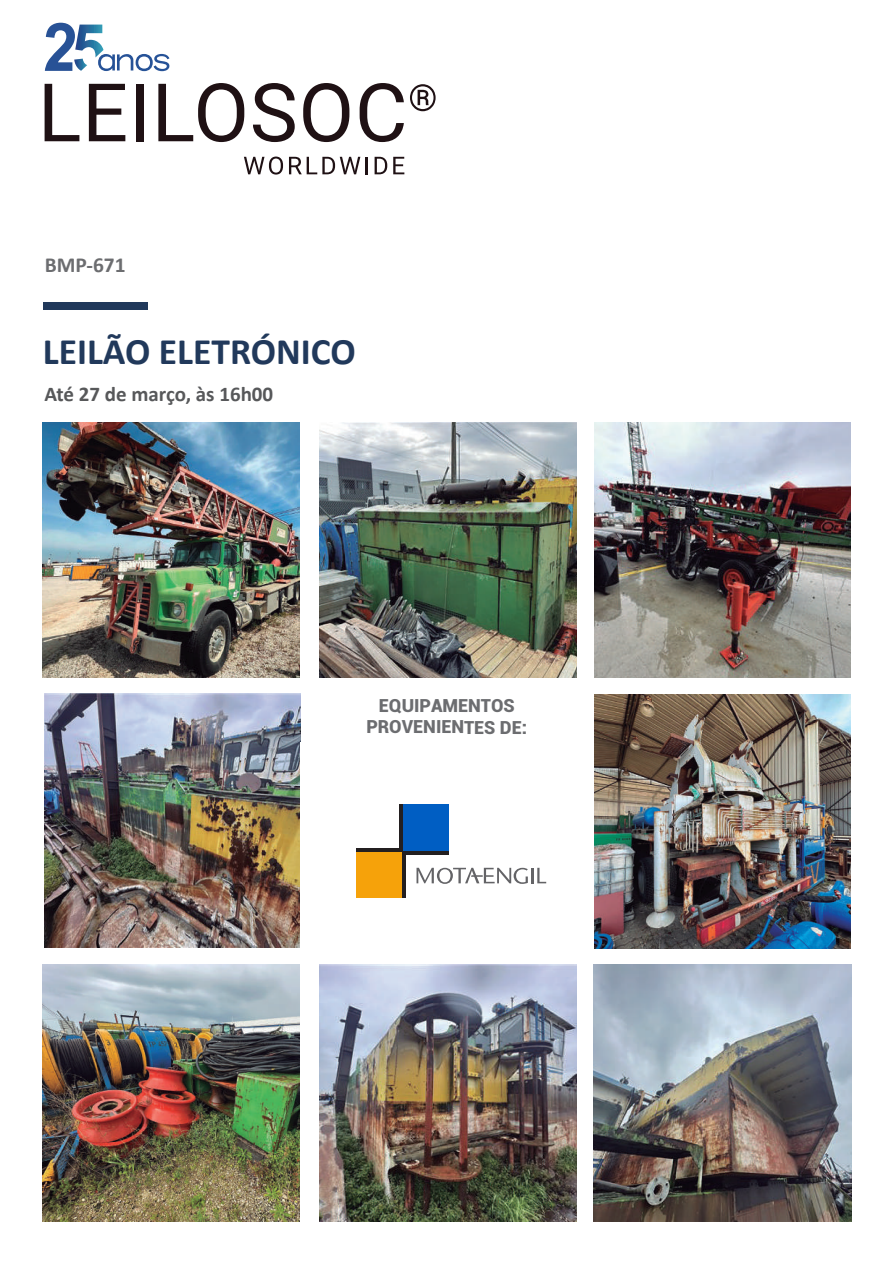
<style>
.page{position:relative;width:893px;height:1263px;background:#fff}
.page>*{position:absolute;margin:0;border:0;box-sizing:border-box;transform-origin:0 0}
.t1{font:700 37.5px "Calibri";color:#21395b}
.t2{font:700 21.45px "Calibri";color:#6c6d70}
.t3{font:700 21px "Calibri";color:#57585a}
.t4{font:900 18px/21.6px "Roboto";letter-spacing:-.005em;color:#6c6d70;text-align:center}
</style>
<div class="page">
<img style="left:320px;top:964px;width:256px;height:258px">
<img style="left:595px;top:695px;width:256px;height:253px">
<img style="left:43px;top:423px;width:256px;height:254px">
<img style="left:319px;top:423px;width:258px;height:254px">
<img style="left:595px;top:423px;width:256px;height:254px">
<div style="left:43px;top:302px;width:105px;height:8px;background:#21395b"></div>
<img style="left:44px;top:694px;width:256px;height:253px">
<img style="left:43px;top:964px;width:256px;height:258px">
<img style="left:594px;top:964px;width:257px;height:257px">
<div style="left:402px;top:804px;width:47px;height:47px;background:#005ec3"></div>
<div style="left:356px;top:851px;width:46px;height:47px;background:#f6a20a"></div>
<hr style="left:356px;top:848px;width:46px;height:3px;background:#231f20">
<hr style="left:399px;top:804px;width:3px;height:47px;background:#231f20">
<hr style="left:402px;top:851px;width:4px;height:47px;background:#231f20">
<hr style="left:402px;top:851px;width:47px;height:4px;background:#231f20">
<hr style="left:531px;top:868px;width:3px;height:15px;background:#636366">
<svg style="left:537px;top:868px;width:9px;height:15px"></svg>
<svg style="left:416px;top:868px;width:112px;height:16px"></svg>
<svg style="left:45px;top:84px;width:34px;height:57px"></svg>
<svg style="left:89px;top:84px;width:36px;height:57px"></svg>
<div style="left:136px;top:84px;width:8px;height:57px;background:#1f1114"></div>
<svg style="left:158px;top:83px;width:86px;height:59px"></svg>
<svg style="left:253px;top:83px;width:42px;height:59px"></svg>
<svg style="left:303px;top:83px;width:46px;height:59px"></svg>
<svg style="left:360px;top:83px;width:44px;height:59px"></svg>
<svg style="left:410px;top:84px;width:26px;height:27px"></svg>
<svg style="left:244px;top:157px;width:39px;height:18px"></svg>
<svg style="left:289px;top:157px;width:71px;height:17px"></svg>
<svg style="left:366px;top:157px;width:2px;height:17px"></svg>
<svg style="left:375px;top:157px;width:12px;height:17px"></svg>
<svg style="left:393px;top:157px;width:11px;height:17px"></svg>
<svg style="left:45px;top:23px;width:124px;height:48px"></svg>
<p class="t2" style="left:45px;top:249px;width:82px">BMP-671</p>
<h1 class="t1" style="left:43px;top:325px;width:314px">LEILÃO ELETRÓNICO</h1>
<p class="t3" style="left:44px;top:379px;width:230px">Até 27 de março, às 16h00</p>
<p class="t4" style="left:366px;top:694px;width:162px">EQUIPAMENTOS<br>PROVENIENTES DE:</p>
</div>
